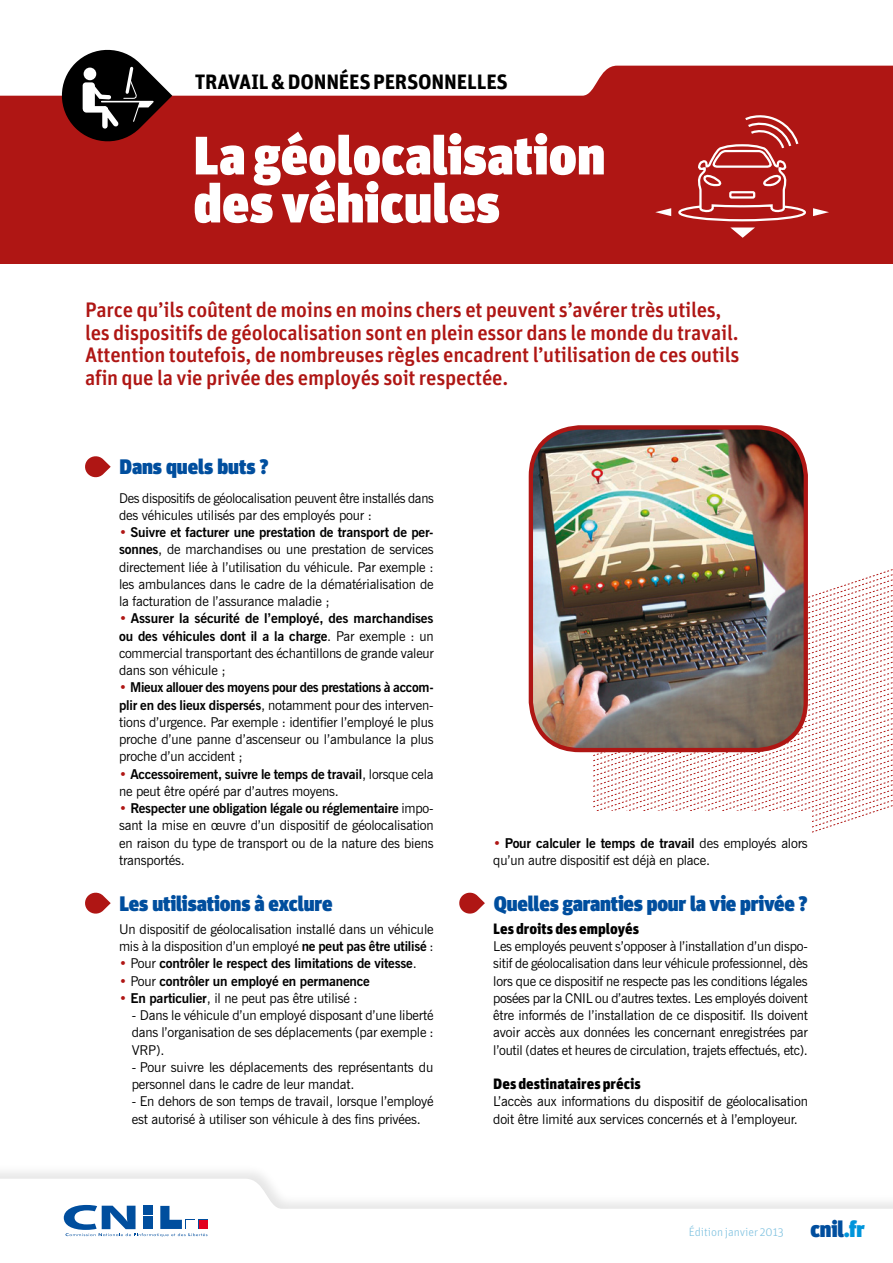
<style>
.page{position:relative;width:893px;height:1263px;background:#fff}
.page>*{position:absolute;margin:0;border:0;box-sizing:border-box;transform-origin:0 0}
.t1{font:900 54px/48px "Unit";letter-spacing:.01em;color:#fff}
.t2{font:500 21px/22.5px "Unit";letter-spacing:-.015em;color:#af1614}
.t3{font:900 21px "Unit";letter-spacing:-.005em;color:#004e9e}
.t4{font:700 21px "Unit";letter-spacing:-.01em;color:#000}
.t5{font:900 15px "Unit";color:#000}
.t6{font:13.5px/17.2px "News Gothic BT";letter-spacing:-.015em;color:#000}
.t7{font:700 13.5px "News Gothic BT";letter-spacing:-.015em;color:#000}
.t8{font:300 12px "Unit";color:#80c2e0}
.s1{color:#af1614}
.s2{font-weight:700}
.s3{font-weight:400;color:#af1614}
.s4{font-weight:400}
.s5{font-weight:900;font-size:22.5px;color:#004e9e}
.s6{font-weight:900;font-size:22.5px;color:#0095db}
</style>
<div class="page">
<div style="left:0;top:1162px;width:893px;height:101px;background:#000;opacity:.1"></div>
<svg style="left:0;top:1179px;width:893px;height:84px"></svg>
<svg style="left:64px;top:1205px;width:143px;height:32px"></svg>
<div style="left:143px;top:1206px;width:9px;height:9px;background:#004e9e"></div>
<div style="left:186px;top:1220px;width:9px;height:9px;background:#fff"></div>
<svg style="left:198px;top:1220px;width:10px;height:9px"></svg>
<div style="left:199px;top:1220px;width:8px;height:8px;background:#e3001f"></div>
<div style="left:0;top:28px;width:893px;height:236px;background:#af1614"></div>
<svg style="left:0;top:28px;width:893px;height:68px;fill:#fff"></svg>
<svg style="left:593px;top:569px;width:300px;height:264px"></svg>
<svg style="left:57px;top:45px;width:115px;height:97px"></svg>
<svg style="left:85px;top:456px;width:26px;height:22px"></svg>
<svg style="left:85px;top:892px;width:26px;height:22px"></svg>
<img style="left:531px;top:427px;width:275px;height:323px">
<div style="left:529px;top:425px;width:279px;height:327px;border:4px solid #af1614;border-radius:49px"></div>
<svg style="left:730px;top:227px;width:25px;height:11px"></svg>
<svg style="left:655px;top:208px;width:16px;height:8px"></svg>
<div style="left:678px;top:203px;width:128px;height:18px;border:2px solid #fff;border-radius:50%"></div>
<svg style="left:697px;top:115px;width:132px;height:101px"></svg>
<div style="left:553px;top:811px;width:259px;height:166px;background:#fff"></div>
<svg style="left:459px;top:892px;width:26px;height:22px"></svg>
<h2 class="t4" style="left:195px;top:69px;width:315px">TRAVAIL &amp; DONNÉES PERSONNELLES</h2>
<h2 class="t4" style="left:288px;top:69px;width:98px">VIE PRIVÉE</h2>
<h1 class="t1" style="left:194px;top:131px;width:413px">La géolocalisation des véhicules</h1>
<p class="t2" style="left:85px;top:298px;width:656px">Parce qu’ils coûtent de moins en moins chers et peuvent s’avérer très utiles, les dispositifs de géolocalisation sont en plein essor dans le monde du travail.<br>Attention toutefois, de nombreuses règles encadrent l’utilisation de ces outils afin que la vie privée des employés soit respectée.</p>
<h2 class="t3" style="left:120px;top:454px;width:151px">Dans quels buts ?</h2>
<p class="t6" style="left:119px;top:489px;width:316px">Des dispositifs de géolocalisation peuvent être installés dans des véhicules utilisés par des employés pour :</p>
<p class="t6" style="left:119px;top:523px;width:316px;text-align:justify"><span class="s1">•</span> <span class="s2">Suivre et facturer une prestation de transport de per&shy;sonnes</span>, de marchandises ou une prestation de services directement liée à l’utilisation du véhicule. Par exemple : les ambulances dans le cadre de la dématérialisation de la facturation de l’assurance maladie ;</p>
<p class="t6" style="left:119px;top:610px;width:316px;text-align:justify"><span class="s1">•</span> <span class="s2">Assurer la sécurité de l’employé, des marchandises ou des véhicules dont il a la charge</span>. Par exemple : un commercial transportant des échantillons de grande valeur dans son véhicule ;</p>
<p class="t6" style="left:119px;top:679px;width:316px;text-align:justify"><span class="s1">•</span> <span class="s2">Mieux allouer des moyens pour des prestations à accom&shy;plir en des lieux dispersés</span>, notamment pour des interven&shy;tions d’urgence. Par exemple : identifier l’employé le plus proche d’une panne d’ascenseur ou l’ambulance la plus proche d’un accident ;</p>
<p class="t6" style="left:119px;top:765px;width:316px"><span class="s1">•</span> <span class="s2">Accessoirement, suivre le temps de travail</span>, lorsque cela ne peut être opéré par d’autres moyens.</p>
<p class="t6" style="left:119px;top:799px;width:316px;text-align:justify"><span class="s1">•</span> <span class="s2">Respecter une obligation légale ou réglementaire</span> impo&shy;sant la mise en œuvre d’un dispositif de géolocalisation en raison du type de transport ou de la nature des biens transportés.</p>
<h2 class="t3" style="left:120px;top:890px;width:215px">Les utilisations à exclure</h2>
<p class="t6" style="left:119px;top:920px;width:316px">Un dispositif de géolocalisation installé dans un véhicule mis à la disposition d’un employé <span class="s2">ne peut pas être utilisé</span> :</p>
<p class="t7" style="left:119px;top:955px;width:299px"><span class="s3">•</span> <span class="s4">Pour</span> contrôler le respect des limitations de vitesse<span class="s4">.</span></p>
<p class="t7" style="left:119px;top:972px;width:252px"><span class="s3">•</span> <span class="s4">Pour</span> contrôler un employé en permanence</p>
<p class="t6" style="left:119px;top:989px;width:240px"><span class="s1">•</span> <span class="s2">En particulier</span>, il ne peut pas être utilisé :</p>
<p class="t6" style="left:132px;top:1006px;width:303px;text-align:justify">- Dans le véhicule d’un employé disposant d’une liberté dans l’organisation de ses déplacements (par exemple :<br>VRP).</p>
<p class="t6" style="left:132px;top:1058px;width:303px">- Pour suivre les déplacements des représentants du personnel dans le cadre de leur mandat.</p>
<p class="t6" style="left:132px;top:1093px;width:303px">- En dehors de son temps de travail, lorsque l’employé est autorisé à utiliser son véhicule à des fins privées.</p>
<p class="t6" style="left:493px;top:834px;width:316px"><span class="s1">•</span> <span class="s2">Pour calculer le temps de travail</span> des employés alors qu’un autre dispositif est déjà en place.</p>
<h2 class="t3" style="left:494px;top:890px;width:316px">Quelles garanties pour la vie privée ?</h2>
<p class="t5" style="left:493px;top:919px;width:147px">Les droits des employés</p>
<p class="t6" style="left:493px;top:937px;width:316px;text-align:justify">Les employés peuvent s’opposer à l’installation d’un dispo&shy;sitif de géolocalisation dans leur véhicule professionnel, dès lors que ce dispositif ne respecte pas les conditions légales posées par la CNIL ou d’autres textes. Les employés doivent être informés de l’installation de ce dispositif. Ils doivent avoir accès aux données les concernant enregistrées par l’outil (dates et heures de circulation, trajets effectués, etc).</p>
<p class="t5" style="left:493px;top:1074px;width:149px">Des destinataires précis</p>
<p class="t6" style="left:493px;top:1093px;width:316px">L’accès aux informations du dispositif de géolocalisation doit être limité aux services concernés et à l’employeur.</p>
<p class="t8" style="left:689px;top:1225px;width:178px">Édition janvier 2013 <span class="s5">cnil</span><span class="s6">.fr</span></p>
</div>
